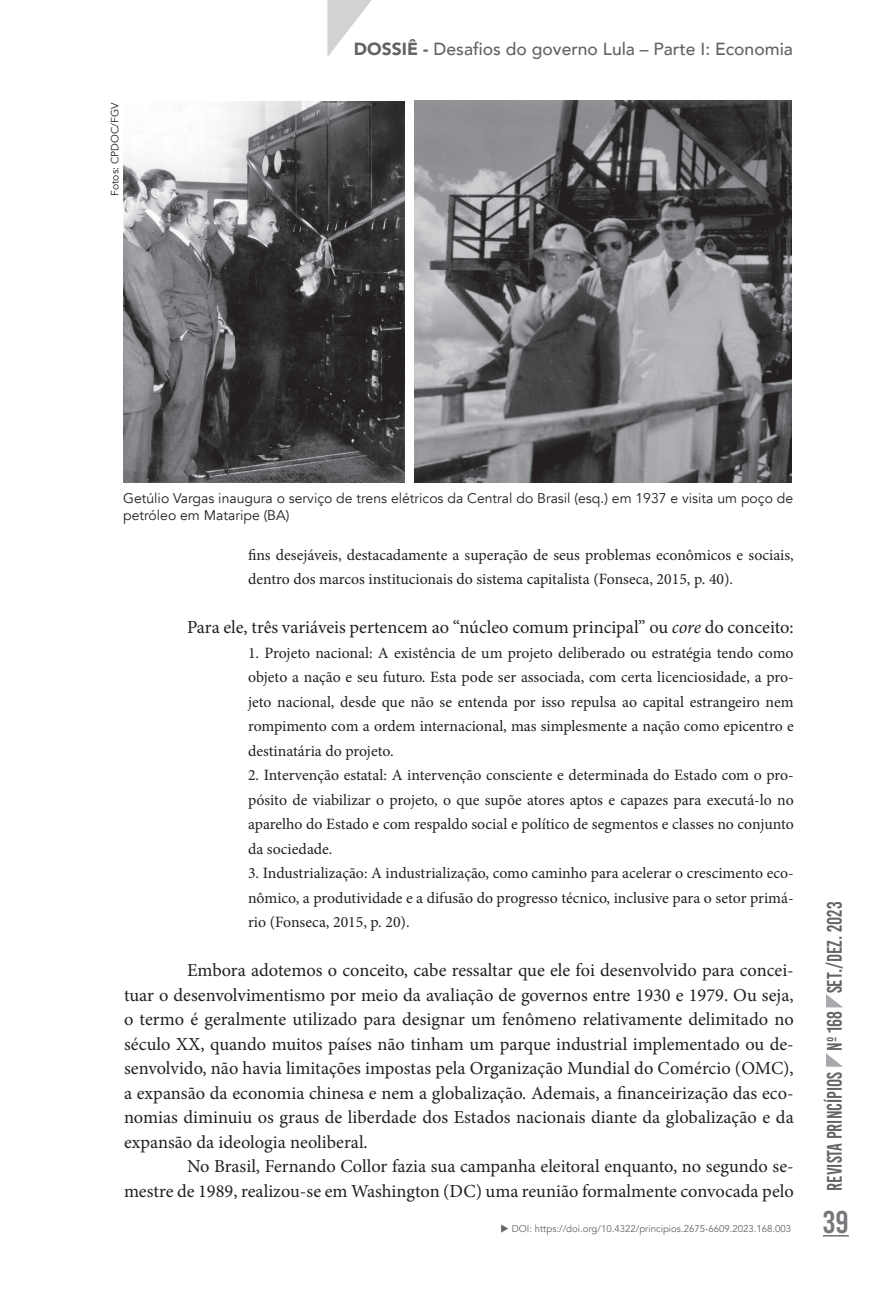
<style>
.page{position:relative;width:893px;height:1290px;background:#fff}
.page>*{position:absolute;margin:0;border:0;box-sizing:border-box;transform-origin:0 0}
.t1{font:31.5px "Bebas Kai";color:#76787b}
.t2{font:21px "Bebas Kai";color:#636366;scale:.9 1}
.t3{font:18.38px/24.5px "Minion Pro";color:#231f20;text-align:justify}
.t4{font:500 17.5px "Avenir";color:#636366}
.t5{font:15.75px/24.5px "Minion Pro";color:#231f20;text-align:justify}
.t6{font:14px/17.5px "Avenir";color:#231f20}
.t7{font:10.5px "Avenir";color:#231f20}
.t8{font:9.8px "Avenir";color:#636366}
.s1{font-weight:900}
.s2{font-style:italic}
</style>
<div class="page">
<svg style="left:823px;top:1235px;width:26px;height:1px"></svg>
<svg style="left:826px;top:1053px;width:17px;height:14px"></svg>
<svg style="left:826px;top:994px;width:17px;height:13px"></svg>
<svg style="left:327px;top:0;width:45px;height:57px"></svg>
<img style="left:414px;top:100px;width:377px;height:382px">
<img style="left:123px;top:102px;width:282px;height:380px">
<p class="t7" style="left:109px;top:196px;width:95px;rotate:-90deg">Fotos: CPDOC/FGV</p>
<p class="t4" style="left:354px;top:33px;width:440px"><span class="s1">DOSSIÊ -</span> Desafios do governo Lula – Parte I: Economia</p>
<p class="t6" style="left:123px;top:489px;width:671px">Getúlio Vargas inaugura o serviço de trens elétricos da Central do Brasil (esq.) em 1937 e visita um poço de petróleo em Mataripe (BA)</p>
<p class="t5" style="left:248px;top:542px;width:547px">fins desejáveis, destacadamente a superação de seus problemas econômicos e sociais, dentro dos marcos institucionais do sistema capitalista (Fonseca, 2015, p. 40).</p>
<p class="t3" style="left:187px;top:615px;width:608px">Para ele, três variáveis pertencem ao “núcleo comum principal” ou <span class="s2">core</span> do conceito:</p>
<p class="t5" style="left:248px;top:640px;width:547px">1. Projeto nacional: A existência de um projeto deliberado ou estratégia tendo como objeto a nação e seu futuro. Esta pode ser associada, com certa licenciosidade, a pro&shy;jeto nacional, desde que não se entenda por isso repulsa ao capital estrangeiro nem rompimento com a ordem internacional, mas simplesmente a nação como epicentro e destinatária do projeto.</p>
<p class="t5" style="left:248px;top:763px;width:547px">2. Intervenção estatal: A intervenção consciente e determinada do Estado com o pro&shy;pósito de viabilizar o projeto, o que supõe atores aptos e capazes para executá-lo no aparelho do Estado e com respaldo social e político de segmentos e classes no conjunto da sociedade.</p>
<p class="t5" style="left:248px;top:861px;width:547px">3. Industrialização: A industrialização, como caminho para acelerar o crescimento eco&shy;nômico, a produtividade e a difusão do progresso técnico, inclusive para o setor primá&shy;rio (Fonseca, 2015, p. 20).</p>
<p class="t3" style="left:124px;top:958px;width:671px;text-indent:63px">Embora adotemos o conceito, cabe ressaltar que ele foi desenvolvido para concei&shy;tuar o desenvolvimentismo por meio da avaliação de governos entre 1930 e 1979. Ou seja, o termo é geralmente utilizado para designar um fenômeno relativamente delimitado no século XX, quando muitos países não tinham um parque industrial implementado ou de&shy;senvolvido, não havia limitações impostas pela Organização Mundial do Comércio (OMC), a expansão da economia chinesa e nem a globalização. Ademais, a financeirização das eco&shy;nomias diminuiu os graus de liberdade dos Estados nacionais diante da globalização e da expansão da ideologia neoliberal.</p>
<p class="t3" style="left:124px;top:1154px;width:671px;text-align:right">No Brasil, Fernando Collor fazia sua campanha eleitoral enquanto, no segundo se-<br>mestre de 1989, realizou-se em Washington (DC) uma reunião formalmente convocada pelo</p>
<p class="t8" style="left:500px;top:1223px;width:292px">◆ DOI: https://doi.org/10.4322/principios.2675-6609.2023.168.003</p>
<h2 class="t2" style="left:823px;top:1191px;width:323px;rotate:-90deg">Revista Princípios nº 168 SET./Dez. 2023</h2>
<h1 class="t1" style="left:823px;top:1205px;width:27px">39</h1>
</div>
